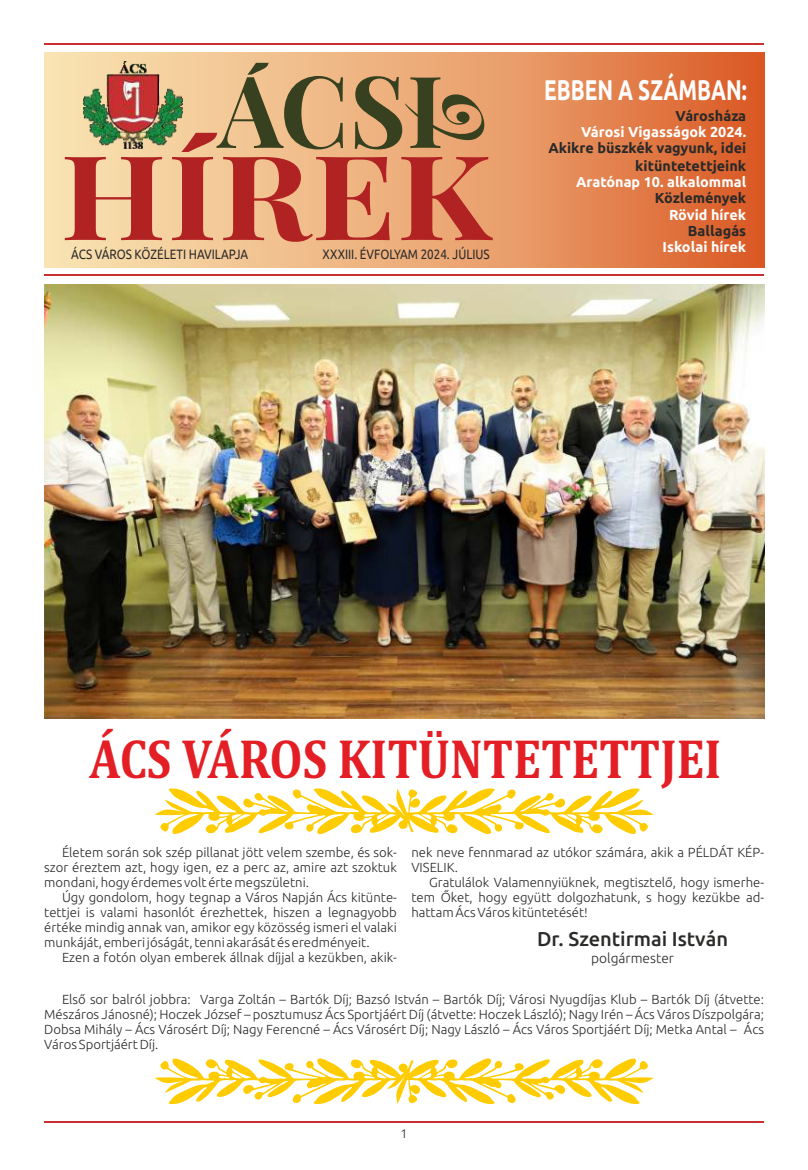
<style>
.page{position:relative;width:808px;height:1170px;background:#fff}
.page>*{position:absolute;margin:0;border:0;box-sizing:border-box;transform-origin:0 0}
.t1{font:700 117.5px "Playfair Display";letter-spacing:.01em;color:#b12322;scale:1.13 1}
.t2{font:700 99.75px "Playfair Display";color:#37411f}
.t3{font:700 56px "Cambria";color:#e31e24;scale:.86 1}
.t4{font:700 28.38px "Ubuntu";color:#fefefe;scale:.73 1}
.t5{font:500 20px "Ubuntu";color:#2b2a29}
.t6{font:700 14.38px/18.2px "Ubuntu";color:#2b2a29;text-align:right}
.t7{font:700 14.38px "Ubuntu";color:#fefefe}
.t8{font:300 13.75px "Ubuntu";color:#2b2a29}
.t9{font:13.5px "Ubuntu";color:#2b2a29;scale:.86 1}
.t10{font:300 13.12px/14.9px "Ubuntu";color:#2b2a29;text-align:justify}
.t11{font:300 12.5px "Ubuntu";color:#2b2a29}
</style>
<div class="page">
<svg style="left:155px;top:788px;width:499px;height:47px"></svg>
<svg style="left:155px;top:1058px;width:499px;height:47px"></svg>
<div style="left:45px;top:52px;width:719px;height:215px;background:linear-gradient(to right,#faebba,#dd6531)"></div>
<hr style="left:44px;top:1120px;width:720px;height:2px;background:#c72f30">
<svg style="left:405px;top:91px;width:82px;height:51px;background:#c69363"></svg>
<svg style="left:181px;top:63px;width:103px;height:89px;background:#d0ab7e"></svg>
<img style="left:84px;top:61px;width:98px;height:87px">
<hr style="left:44px;top:43px;width:720px;height:2px;background:#c72f30">
<hr style="left:44px;top:274px;width:720px;height:2px;background:#c72f30">
<img style="left:44px;top:284px;width:720px;height:434px">
<h2 class="t2" style="left:280px;top:40px;width:165px">CSI</h2>
<h1 class="t1" style="left:60px;top:113px;width:383px">HIREK</h1>
<p class="t9" style="left:71px;top:248px;width:207px">ÁCS VÁROS KÖZÉLETI HAVILAPJA</p>
<p class="t9" style="left:323px;top:248px;width:196px">XXXIII. ÉVFOLYAM 2024. JÚLIUS</p>
<h3 class="t4" style="left:544px;top:78px;width:279px">EBBEN A SZÁMBAN:</h3>
<p class="t6" style="left:675px;top:107px;width:72px">Városháza</p>
<p class="t7" style="left:581px;top:126px;width:167px">Városi Vigasságok 2024.</p>
<p class="t6" style="left:548px;top:139px;width:199px">Akikre büszkék vagyunk, idei kitüntetettjeink</p>
<p class="t7" style="left:576px;top:176px;width:172px">Aratónap 10. alkalommal</p>
<p class="t6" style="left:655px;top:190px;width:93px">Közlemények</p>
<p class="t7" style="left:669px;top:208px;width:79px">Rövid hírek</p>
<p class="t6" style="left:688px;top:222px;width:60px">Ballagás</p>
<p class="t7" style="left:663px;top:241px;width:85px">Iskolai hírek</p>
<h3 class="t3" style="left:90px;top:734px;width:736px">ÁCS VÁROS KITÜNTETETTJEI</h3>
<p class="t10" style="left:44px;top:845px;width:354px;text-indent:18px">Életem során sok szép pillanat jött velem szembe, és sok&shy;szor éreztem azt, hogy igen, ez a perc az, amire azt szoktuk mondani, hogy érdemes volt érte megszületni.</p>
<p class="t10" style="left:44px;top:890px;width:354px;text-indent:18px">Úgy gondolom, hogy tegnap a Város Napján Ács kitünte&shy;tettjei is valami hasonlót érezhettek, hiszen a legnagyobb értéke mindig annak van, amikor egy közösség ismeri el valaki munkáját, emberi jóságát, tenni akarását és eredményeit.</p>
<p class="t10" style="left:62px;top:950px;width:336px">Ezen a fotón olyan emberek állnak díjjal a kezükben, akik-</p>
<p class="t10" style="left:411px;top:845px;width:354px">nek neve fennmarad az utókor számára, akik a PÉLDÁT KÉP-<br>VISELIK.</p>
<p class="t10" style="left:411px;top:875px;width:354px;text-indent:18px">Gratulálok Valamennyiüknek, megtisztelő, hogy ismerhe&shy;tem Őket, hogy együtt dolgozhatunk, s hogy kezükbe ad&shy;hattam Ács Város kitüntetését!</p>
<h3 class="t5" style="left:537px;top:930px;width:193px">Dr. Szentirmai István</h3>
<p class="t8" style="left:591px;top:952px;width:84px">polgármester</p>
<p class="t10" style="left:44px;top:992px;width:721px;text-indent:18px">Első sor balról jobbra: Varga Zoltán – Bartók Díj; Bazsó István – Bartók Díj; Városi Nyugdíjas Klub – Bartók Díj (átvette:<br>Mészáros Jánosné); Hoczek József – posztumusz Ács Sportjáért Díj (átvette: Hoczek László); Nagy Irén – Ács Város Díszpolgára; Dobsa Mihály – Ács Városért Díj; Nagy Ferencné – Ács Városért Díj; Nagy László – Ács Város Sportjáért Díj; Metka Antal – Ács Város Sportjáért Díj.</p>
<p class="t11" style="left:400px;top:1127px;width:9px">1</p>
</div>
